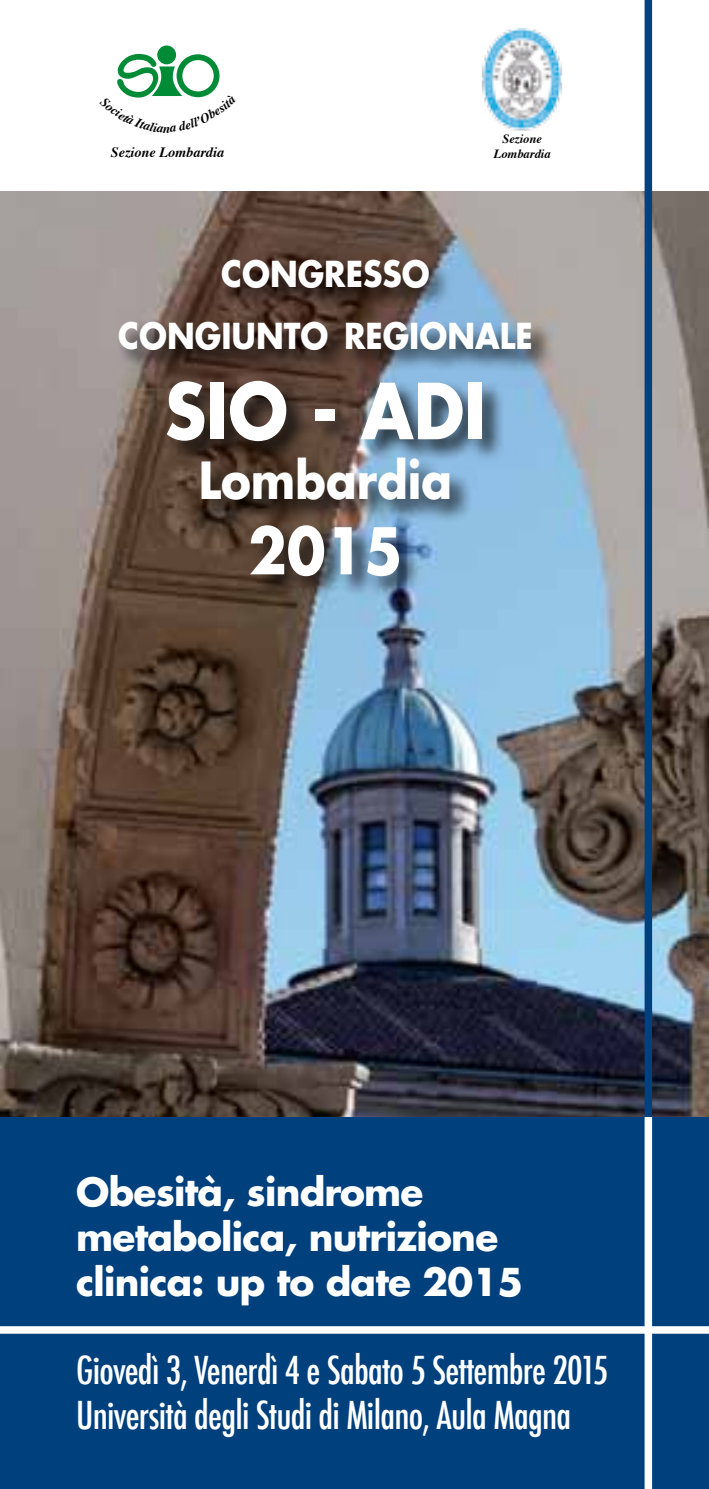
<style>
.page{position:relative;width:709px;height:1489px;background:#fff}
.page>*{position:absolute;margin:0;border:0;box-sizing:border-box;transform-origin:0 0}
.t1{font:700 75px "Futura LT";color:#fff;scale:.9 1}
.t2{font:700 62.5px "Futura LT";color:#fff;scale:.9 1}
.t3{font:700 50px "Futura LT";color:#fff;scale:.9 1}
.t4{font:500 condensed 37.5px/45px "Futura";letter-spacing:-.02em;color:#fff}
.t5{font:700 37.5px/45px "Futura LT";letter-spacing:-.02em;color:#fff}
.t6{font:700 35px/62.5px "Futura LT";color:#fff;text-align:center;scale:.9 1}
.t7{font:italic 700 14.25px "Times";color:#000}
.t8{font:italic 700 12.5px/15px "Times";color:#000;text-align:center}
</style>
<div class="page">
<img style="left:0;top:191px;width:709px;height:925px">
<div style="left:0;top:1116px;width:709px;height:372px;background:#00407d"></div>
<div style="left:157px;top:45px;width:19px;height:19px;background:#008c36;border-radius:50%"></div>
<div style="left:644px;top:0;width:8px;height:1236px;background:#00407d"></div>
<svg style="left:0;top:1325px;width:709px;height:8px;background:#d8e2eb"></svg>
<div style="left:644px;top:1116px;width:8px;height:372px;background:#fff"></div>
<img style="left:481px;top:28px;width:81px;height:103px">
<div style="left:114px;top:257px;width:440px;height:342px;background:#000;opacity:.75"></div>
<svg style="left:117px;top:54px;width:103px;height:44px"></svg>
<p class="t7" style="left:111px;top:139px;width:115px">Sezione Lombardia</p>
<p class="t8" style="left:493px;top:131px;width:58px">Sezione<br>Lombardia</p>
<p class="t6" style="left:118px;top:242px;width:462px">CONGRESSO<br>CONGIUNTO REGIONALE</p>
<h1 class="t1" style="left:165px;top:361px;width:359px">SIO - ADI</h1>
<h3 class="t3" style="left:199px;top:447px;width:283px">Lombardia</h3>
<h2 class="t2" style="left:248px;top:509px;width:173px">2015</h2>
<p class="t5" style="left:76px;top:1169px;width:448px">Obesità, sindrome metabolica, nutrizione clinica: up to date 2015</p>
<p class="t4" style="left:76px;top:1347px;width:533px">Giovedì 3, Venerdì 4 e Sabato 5 Settembre 2015<br>Università degli Studi di Milano, Aula Magna</p>
</div>
